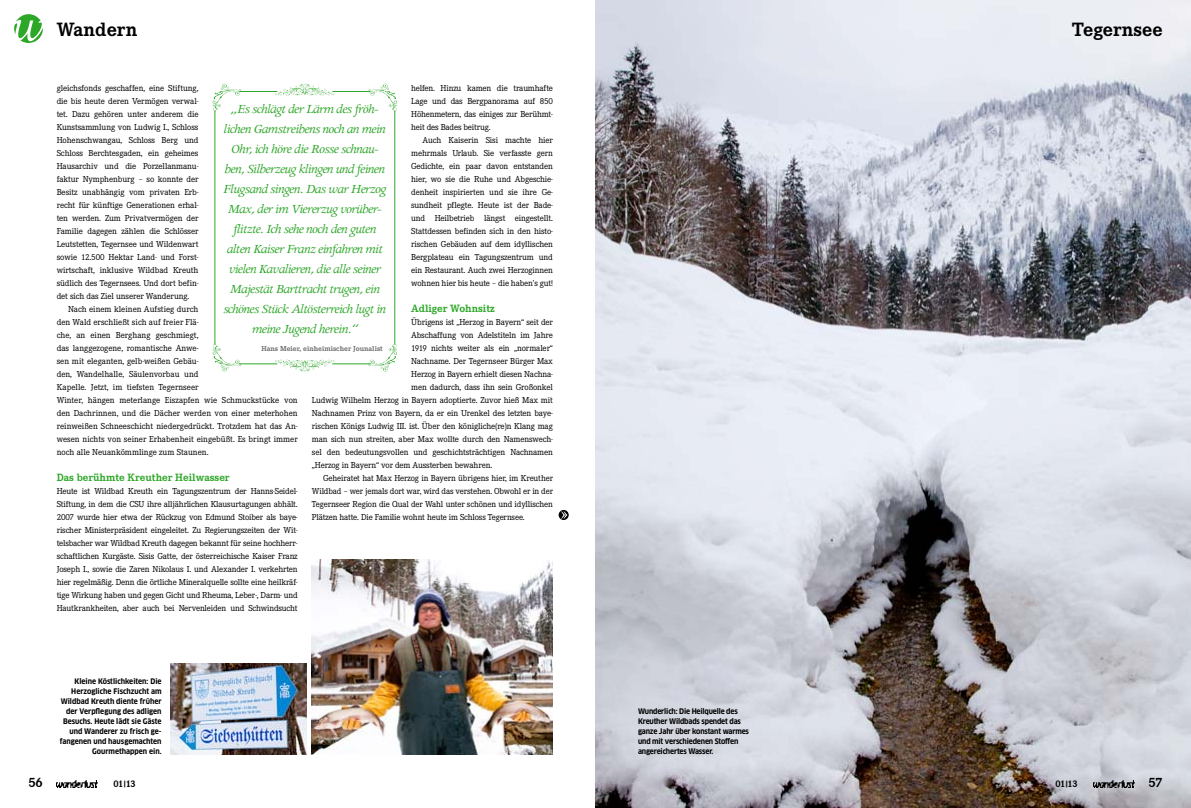
<style>
.page{position:relative;width:1191px;height:808px;background:#fff}
.page>*{position:absolute;margin:0;border:0;box-sizing:border-box;transform-origin:0 0}
.t1{font:700 20px "Corporate E";color:#000}
.t2{font:italic 14px/20px "Apollo MT Std";letter-spacing:-.05em;color:#2da728;text-align:center}
.t3{font:700 14px "Corporate E";color:#000}
.t4{font:700 11px "Corporate E";color:#2da728}
.t5{font:700 10px "Corporate E";letter-spacing:-.045em;color:#000}
.t6{font:9px/13px "Corporate E";letter-spacing:-.015em;color:#000;text-align:justify}
.t7{font:700 7.5px/10px "Clan Pro Narr";letter-spacing:-.01em;color:#000;text-align:right}
.t8{font:700 7.5px "Corporate E";color:#6e6f70}
.s1{font-size:8px}
</style>
<div class="page">
<img style="left:595px;top:0;width:596px;height:808px">
<img style="left:312px;top:559px;width:241px;height:195px">
<img style="left:170px;top:663px;width:136px;height:91px">
<svg style="left:558px;top:510px;width:11px;height:10px"></svg>
<svg style="left:368px;top:83px;width:29px;height:29px"></svg>
<svg style="left:213px;top:83px;width:28px;height:29px"></svg>
<svg style="left:275px;top:84px;width:59px;height:12px"></svg>
<svg style="left:368px;top:344px;width:29px;height:28px"></svg>
<svg style="left:213px;top:344px;width:28px;height:28px"></svg>
<svg style="left:275px;top:360px;width:59px;height:12px"></svg>
<hr style="left:239px;top:91px;width:38px;height:1px;background:#2da728">
<hr style="left:332px;top:91px;width:38px;height:1px;background:#2da728">
<hr style="left:239px;top:364px;width:38px;height:1px;background:#2da728">
<hr style="left:332px;top:364px;width:38px;height:1px;background:#2da728">
<hr style="left:215px;top:111px;width:1px;height:234px;background:#2da728">
<hr style="left:394px;top:111px;width:1px;height:234px;background:#2da728">
<img style="left:1093px;top:780px;width:41px;height:7px">
<img style="left:57px;top:780px;width:41px;height:7px">
<svg style="left:14px;top:14px;width:29px;height:29px"></svg>
<h1 class="t1" style="left:57px;top:18px;width:82px">Wandern</h1>
<h1 class="t1" style="left:1072px;top:18px;width:92px">Tegernsee</h1>
<p class="t6" style="left:57px;top:82px;width:143px">gleichsfonds geschaffen, eine Stiftung, die bis heute deren Vermögen verwal&shy;tet. Dazu gehören unter anderem die Kunstsammlung von Ludwig I., Schloss Hohenschwangau, Schloss Berg und Schloss Berchtesgaden, ein geheimes Hausarchiv und die Porzellanmanu&shy;faktur Nymphenburg – so konnte der Besitz unabhängig vom privaten Erb&shy;recht für künftige Generationen erhal&shy;ten werden. Zum Privatvermögen der Familie dagegen zählen die Schlösser Leutstetten, Tegernsee und Wildenwart sowie 12.500 Hektar Land- und Forst&shy;wirtschaft, inklusive Wildbad Kreuth südlich des Tegernsees. Und dort befin&shy;det sich das Ziel unserer Wanderung.</p>
<p class="t6" style="left:57px;top:303px;width:242px;text-align:left;text-indent:11px">Nach einem kleinen Aufstieg durch<br>den Wald erschließt sich auf freier Flä-<br>che, an einen Berghang geschmiegt,<br>das langgezogene, romantische Anwe-<br>sen mit eleganten, gelb-weißen Gebäu-<br>den, Wandelhalle, Säulenvorbau und<br>Kapelle. Jetzt, im tiefsten Tegernseer<br>Winter, hängen meterlange Eiszapfen wie Schmuckstücke von den Dachrinnen, und die Dächer werden von einer meterhohen reinweißen Schneeschicht niedergedrückt. Trotzdem hat das An&shy;wesen nichts von seiner Erhabenheit eingebüßt. Es bringt immer noch alle Neuankömmlinge zum Staunen.</p>
<p class="t4" style="left:57px;top:471px;width:174px">Das berühmte Kreuther Heilwasser</p>
<p class="t6" style="left:57px;top:485px;width:242px">Heute ist Wildbad Kreuth ein Tagungszentrum der Hanns-Seidel-- Stiftung, in dem die CSU ihre alljährlichen Klausurtagungen abhält.<br>2007 wurde hier etwa der Rückzug von Edmund Stoiber als baye&shy;rischer Ministerpräsident eingeleitet. Zu Regierungszeiten der Wit&shy;telsbacher war Wildbad Kreuth dagegen bekannt für seine hochherr&shy;schaftlichen Kurgäste. Sisis Gatte, der österreichische Kaiser Franz Joseph I., sowie die Zaren Nikolaus I. und Alexander I. verkehrten hier regelmäßig. Denn die örtliche Mineralquelle sollte eine heilkräf&shy;tige Wirkung haben und gegen Gicht und Rheuma, Leber-, Darm- und Hautkrankheiten, aber auch bei Nervenleiden und Schwindsucht</p>
<p class="t6" style="left:411px;top:82px;width:143px">helfen. Hinzu kamen die traumhafte Lage und das Bergpanorama auf 850<br>Höhenmetern, das einiges zur Berühmt&shy;heit des Bades beitrug.</p>
<p class="t6" style="left:411px;top:134px;width:143px;text-indent:11px">Auch Kaiserin Sisi machte hier mehrmals Urlaub. Sie verfasste gern Gedichte, ein paar davon entstanden hier, wo sie die Ruhe und Abgeschie&shy;denheit inspirierten und sie ihre Ge&shy;sundheit pflegte. Heute ist der Bade&shy;und Heilbetrieb längst eingestellt.<br>Stattdessen befinden sich in den histo&shy;rischen Gebäuden auf dem idyllischen Bergplateau ein Tagungszentrum und ein Restaurant. Auch zwei Herzoginnen wohnen hier bis heute – die haben’s gut!</p>
<p class="t4" style="left:411px;top:302px;width:85px">Adliger Wohnsitz</p>
<p class="t6" style="left:411px;top:316px;width:143px">Übrigens ist „Herzog in Bayern“ seit der</p>
<p class="t6" style="left:411px;top:329px;width:143px">Abschaffung von Adelstiteln im Jahre</p>
<p class="t6" style="left:411px;top:342px;width:143px">1919 nichts weiter als ein „normaler“</p>
<p class="t6" style="left:411px;top:355px;width:143px">Nachname. Der Tegernseer Bürger Max</p>
<p class="t6" style="left:411px;top:368px;width:143px">Herzog in Bayern erhielt diesen Nachna-</p>
<p class="t6" style="left:411px;top:381px;width:143px">men dadurch, dass ihn sein Großonkel</p>
<p class="t6" style="left:312px;top:394px;width:242px">Ludwig Wilhelm Herzog in Bayern adoptierte. Zuvor hieß Max mit</p>
<p class="t6" style="left:312px;top:407px;width:242px">Nachnamen Prinz von Bayern, da er ein Urenkel des letzten baye-</p>
<p class="t6" style="left:312px;top:420px;width:242px">rischen Königs Ludwig III. ist. Über den königliche(re)n Klang mag</p>
<p class="t6" style="left:312px;top:433px;width:242px">man sich nun streiten, aber Max wollte durch den Namenswech-</p>
<p class="t6" style="left:312px;top:446px;width:242px">sel den bedeutungsvollen und geschichtsträchtigen Nachnamen</p>
<p class="t6" style="left:312px;top:459px;width:182px">„Herzog in Bayern“ vor dem Aussterben bewahren.</p>
<p class="t6" style="left:323px;top:472px;width:231px">Geheiratet hat Max Herzog in Bayern übrigens hier, im Kreuther</p>
<p class="t6" style="left:312px;top:485px;width:242px">Wildbad – wer jemals dort war, wird das verstehen. Obwohl er in der</p>
<p class="t6" style="left:312px;top:498px;width:242px">Tegernseer Region die Qual der Wahl unter schönen und idyllischen</p>
<p class="t6" style="left:312px;top:511px;width:214px">Plätzen hatte. Die Familie wohnt heute im Schloss Tegernsee.</p>
<p class="t2" style="left:223px;top:100px;width:164px">„Es schlägt der Lärm des fröh&shy;lichen Gamstreibens noch an mein<br>Ohr, ich höre die Rosse schnau&shy;ben, Silberzeug klingen und feinen<br>Flugsand singen. Das war Herzog<br>Max, der im Viererzug vorüber&shy;flitzte. Ich sehe noch den guten alten Kaiser Franz einfahren mit vielen Kavalieren, die alle seiner<br>Majestät Barttracht trugen, ein schönes Stück Altösterreich lugt in meine Jugend herein.“</p>
<p class="t8" style="left:261px;top:344px;width:123px">Hans Meier, einheimischer Jounalist</p>
<p class="t7" style="left:60px;top:676px;width:103px">Kleine Köstlichkeiten: Die<br>Herzogliche Fischzucht am<br>Wildbad Kreuth diente früher der Verpflegung des adligen<br>Besuchs. Heute lädt sie Gäste und Wanderer zu frisch ge&shy;fangenen und hausgemachten<br>Gourmethappen ein.</p>
<p class="t7" style="left:638px;top:706px;width:112px;text-align:left">Wunderlich: Die Heilquelle des<br>Kreuther Wildbads spendet das ganze Jahr über konstant warmes und mit verschiedenen Stoffen angereichertes Wasser.</p>
<h2 class="t3" style="left:28px;top:775px;width:16px">56</h2>
<p class="t5" style="left:113px;top:778px;width:24px">01<span class="s1">|</span>13</p>
<p class="t5" style="left:1055px;top:778px;width:24px">01<span class="s1">|</span>13</p>
<h2 class="t3" style="left:1148px;top:775px;width:16px">57</h2>
</div>
